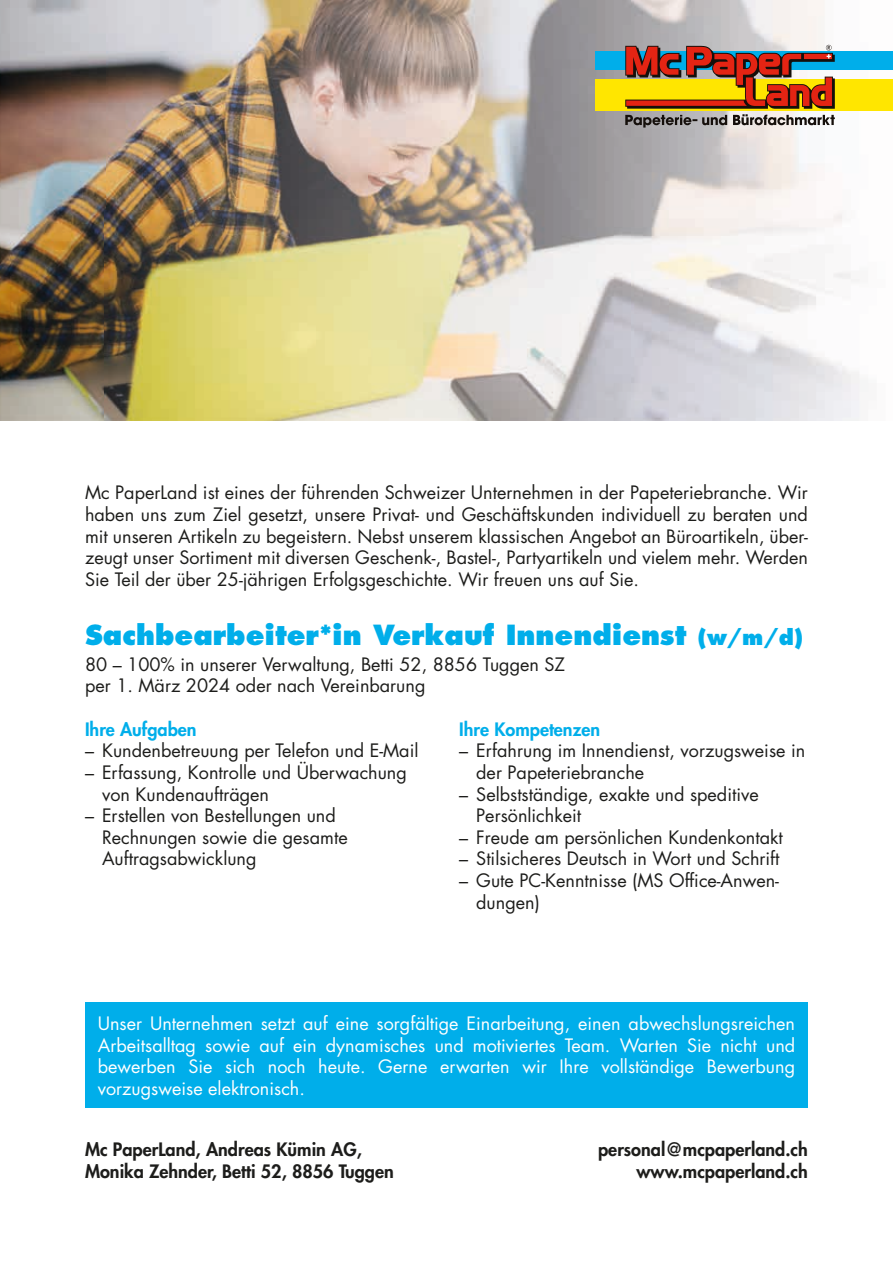
<style>
.page{position:relative;width:893px;height:1263px;background:#fff}
.page>*{position:absolute;margin:0;border:0;box-sizing:border-box;transform-origin:0 0}
.t1{font:800 27px "Futura Std";color:#00aeea}
.t2{font:18px/21.6px "Futura Std";color:#1d1d1b}
.t3{font:18px/21.6px "Futura Std";color:#fff;text-align:justify}
.t4{font:800 18px "Futura Std";color:#1d1d1b}
.t5{font:800 18px "Futura Std";color:#00aeea}
.s1{font-size:21px}
</style>
<div class="page">
<img style="left:0;top:0;width:893px;height:421px">
<div style="left:595px;top:52px;width:298px;height:18px;background:#00aeea"></div>
<div style="left:595px;top:79px;width:298px;height:32px;background:#ffe600"></div>
<svg style="left:625px;top:45px;width:210px;height:83px"></svg>
<div style="left:85px;top:1002px;width:723px;height:106px;background:#00aeea"></div>
<p class="t2" style="left:85px;top:482px;width:724px;text-align:justify">Mc PaperLand ist eines der führenden Schweizer Unternehmen in der Papeteriebranche. Wir haben uns zum Ziel gesetzt, unsere Privat- und Geschäftskunden individuell zu beraten und mit unseren Artikeln zu begeistern. Nebst unserem klassischen Angebot an Büroartikeln, über&shy;zeugt unser Sortiment mit diversen Geschenk-, Bastel-, Partyartikeln und vielem mehr. Werden Sie Teil der über 25-jährigen Erfolgsgeschichte. Wir freuen uns auf Sie.</p>
<h1 class="t1" style="left:85px;top:617px;width:720px">Sachbearbeiter*in Verkauf Innendienst <span class="s1">(w/m/d)</span></h1>
<p class="t2" style="left:85px;top:653px;width:482px">80 – 100% in unserer Verwaltung, Betti 52, 8856 Tuggen SZ per 1. März 2024 oder nach Vereinbarung</p>
<p class="t5" style="left:85px;top:718px;width:113px">Ihre Aufgaben</p>
<p class="t2" style="left:85px;top:740px;width:335px">– Kundenbetreuung per Telefon und E-Mail</p>
<p class="t2" style="left:102px;top:762px;width:306px;text-indent:-17px">– Erfassung, Kontrolle und Überwachung von Kundenaufträgen</p>
<p class="t2" style="left:102px;top:805px;width:247px;text-indent:-17px">– Erstellen von Bestellungen und<br>Rechnungen sowie die gesamte<br>Auftragsabwicklung</p>
<p class="t5" style="left:459px;top:718px;width:142px">Ihre Kompetenzen</p>
<p class="t2" style="left:476px;top:740px;width:331px;text-indent:-17px">– Erfahrung im Innendienst, vorzugsweise in der Papeteriebranche</p>
<p class="t2" style="left:476px;top:783px;width:284px;text-indent:-17px">– Selbstständige, exakte und speditive<br>Persönlichkeit</p>
<p class="t2" style="left:459px;top:826px;width:325px">– Freude am persönlichen Kundenkontakt</p>
<p class="t2" style="left:459px;top:848px;width:322px">– Stilsicheres Deutsch in Wort und Schrift</p>
<p class="t2" style="left:476px;top:870px;width:304px;text-indent:-17px">– Gute PC-Kenntnisse (MS Office-Anwen&shy;dungen)</p>
<p class="t3" style="left:98px;top:1013px;width:699px">Unser Unternehmen setzt auf eine sorgfältige Einarbeitung, einen abwechslungsreichen Arbeitsalltag sowie auf ein dynamisches und motiviertes Team. Warten Sie nicht und bewerben Sie sich noch heute. Gerne erwarten wir Ihre vollständige Bewerbung vorzugsweise elektronisch.</p>
<p class="t4" style="left:85px;top:1138px;width:278px">Mc PaperLand, Andreas Kümin AG,</p>
<p class="t4" style="left:598px;top:1138px;width:211px">personal@mcpaperland.ch</p>
<p class="t4" style="left:85px;top:1160px;width:310px">Monika Zehnder, Betti 52, 8856 Tuggen</p>
<p class="t4" style="left:636px;top:1160px;width:173px">www.mcpaperland.ch</p>
</div>
